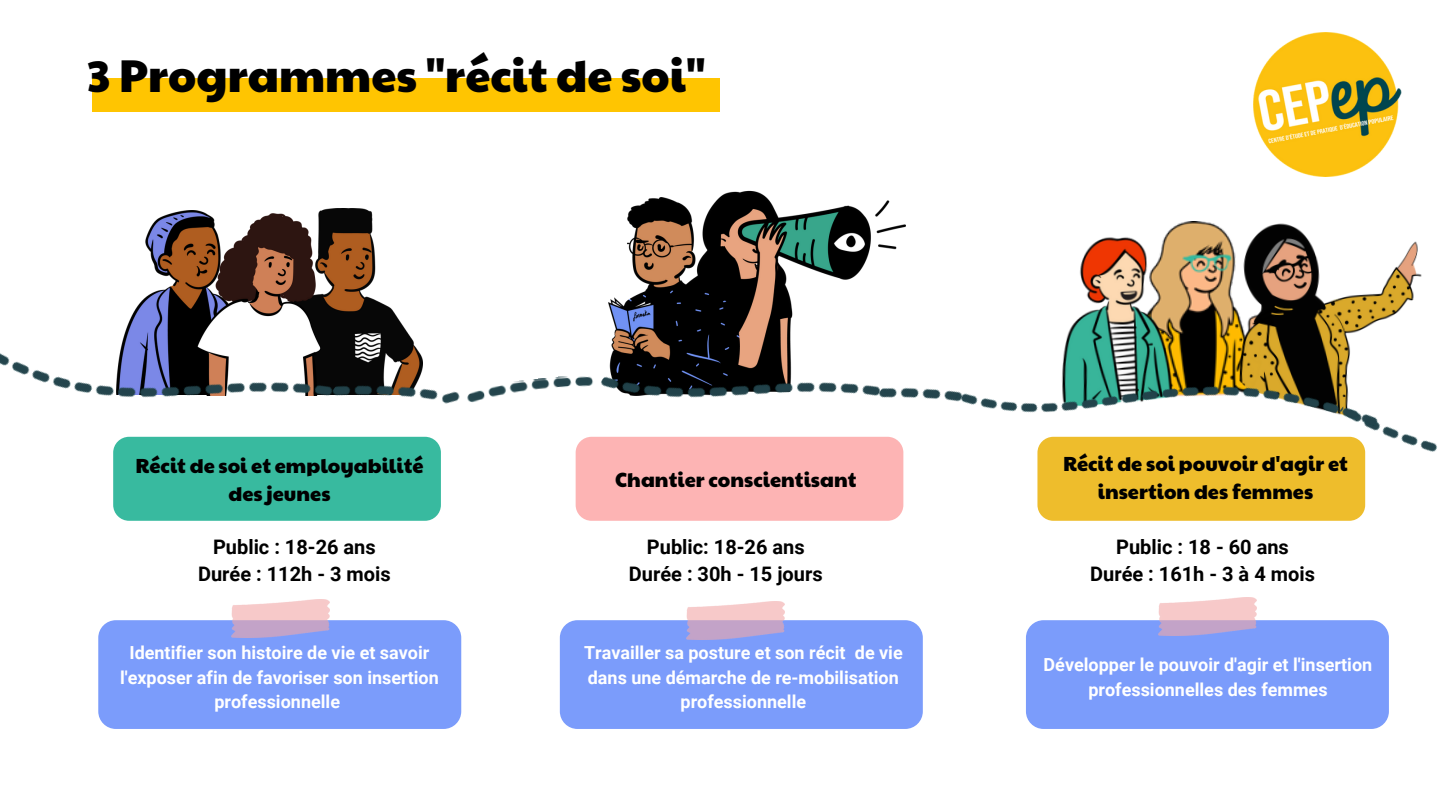
<style>
.page{position:relative;width:1440px;height:810px;background:#fff}
.page>*{position:absolute;margin:0;border:0;box-sizing:border-box;transform-origin:0 0}
.t1{font:45px "Paytone One";color:#000}
.t2{font:20px/27.8px "Paytone One";color:#000;text-align:center}
.t3{font:700 20px/27.8px "Roboto";color:#000;text-align:center}
.t4{font:700 18px/24.8px "Roboto";color:#fff;text-align:center}
</style>
<div class="page">
<img style="left:720px;top:190px;width:170px;height:28px">
<img style="left:1171px;top:221px;width:52px;height:10px">
<img style="left:1254px;top:32px;width:148px;height:144px">
<div style="left:98px;top:620px;width:363px;height:109px;background:#7b9cfb;border-radius:18px"></div>
<img style="left:231px;top:600px;width:98px;height:38px">
<div style="left:560px;top:620px;width:363px;height:109px;background:#7b9cfb;border-radius:18px"></div>
<img style="left:687px;top:601px;width:98px;height:38px">
<div style="left:1026px;top:620px;width:363px;height:109px;background:#7b9cfb;border-radius:18px"></div>
<img style="left:1158px;top:597px;width:98px;height:39px">
<img style="left:363px;top:209px;width:19px;height:94px">
<img style="left:627px;top:197px;width:113px;height:21px">
<img style="left:1223px;top:223px;width:195px;height:36px">
<div style="left:92px;top:78px;width:628px;height:34px;background:#ffc501"></div>
<img style="left:1336px;top:259px;width:101px;height:464px">
<img style="left:0;top:208px;width:363px;height:313px">
<img style="left:911px;top:388px;width:40px;height:13px">
<img style="left:271px;top:303px;width:143px;height:218px">
<img style="left:412px;top:342px;width:48px;height:179px">
<img style="left:608px;top:218px;width:303px;height:303px">
<img style="left:467px;top:373px;width:148px;height:148px">
<img style="left:951px;top:231px;width:430px;height:360px">
<div style="left:576px;top:437px;width:327px;height:84px;background:#fdb4b4;border-radius:16px"></div>
<h1 class="t1" style="left:87px;top:41px;width:620px">3 Programmes "récit de soi"</h1>
<p class="t2" style="left:135px;top:451px;width:290px">Récit de soi et employabilité des jeunes</p>
<p class="t2" style="left:1063px;top:449px;width:286px">Récit de soi pouvoir d'agir et insertion des femmes</p>
<p class="t2" style="left:615px;top:465px;width:243px">Chantier conscientisant</p>
<p class="t3" style="left:198px;top:533px;width:194px">Public : 18-26 ans<br>Durée : 112h - 3 mois</p>
<p class="t3" style="left:629px;top:533px;width:195px">Public: 18-26 ans<br>Durée : 30h - 15 jours</p>
<p class="t3" style="left:1090px;top:533px;width:226px">Public : 18 - 60 ans<br>Durée : 161h - 3 à 4 mois</p>
<p class="t4" style="left:120px;top:640px;width:320px">Identifier son histoire de vie et savoir l'exposer afin de favoriser son insertion professionnelle</p>
<p class="t4" style="left:584px;top:640px;width:320px">Travailler sa posture et son récit de vie dans une démarche de re-mobilisation professionnelle</p>
<p class="t4" style="left:1044px;top:653px;width:330px">Développer le pouvoir d'agir et l'insertion professionnelles des femmes</p>
</div>
